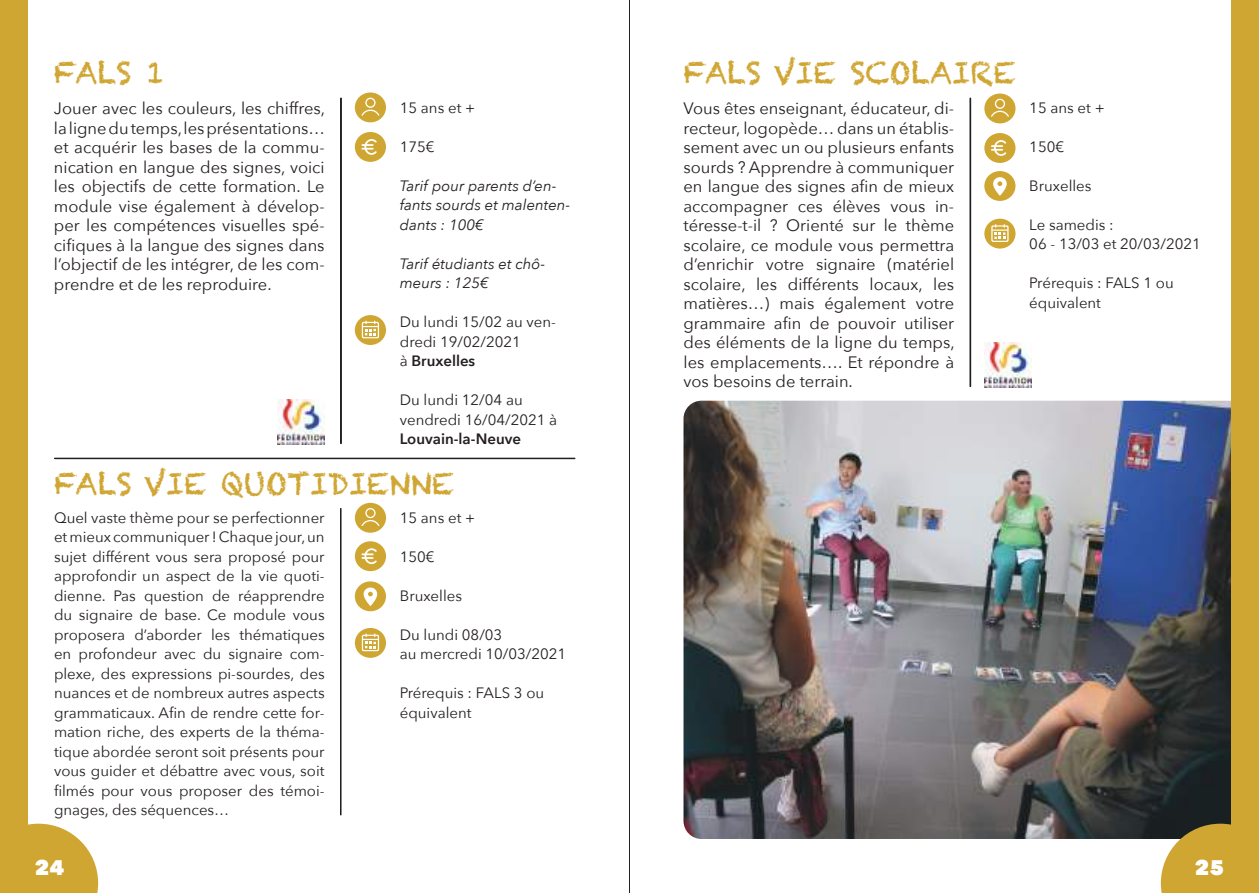
<style>
.page{position:relative;width:1259px;height:893px;background:#fff}
.page>*{position:absolute;margin:0;border:0;box-sizing:border-box;transform-origin:0 0}
.t1{font:30px "Chalkduster";color:#d0a633}
.t2{font:800 21px "Avenir Next";color:#fff}
.t3{font:16.5px/19.5px "Avenir Next";color:#241f1f;text-align:justify}
.t4{font:15px/19.5px "Avenir Next";color:#241f1f}
.t5{font:italic 15px/19.5px "Avenir Next";color:#241f1f}
.t6{font:600 15px "Avenir Next";color:#241f1f}
.s1{font-weight:600}
</style>
<div class="page">
<img style="left:683px;top:401px;width:549px;height:438px">
<div style="left:1232px;top:0;width:27px;height:893px;background:#d0a633"></div>
<div style="left:0;top:0;width:27px;height:893px;background:#d0a633"></div>
<svg style="left:27px;top:824px;width:71px;height:69px;background:#d7b351"></svg>
<svg style="left:1160px;top:824px;width:72px;height:69px;background:#c09e3e"></svg>
<div style="left:355px;top:92px;width:31px;height:30px;background:#d0a633;border-radius:50%"></div>
<svg style="left:361px;top:98px;width:18px;height:18px"></svg>
<div style="left:355px;top:132px;width:31px;height:30px;background:#d0a633;border-radius:50%"></div>
<svg style="left:361px;top:139px;width:16px;height:16px"></svg>
<hr style="left:340px;top:98px;width:2px;height:346px;background:#241f1f">
<div style="left:355px;top:315px;width:31px;height:30px;background:#d0a633;border-radius:50%"></div>
<svg style="left:362px;top:321px;width:17px;height:17px"></svg>
<hr style="left:54px;top:458px;width:521px;height:1px;background:#241f1f">
<div style="left:355px;top:503px;width:31px;height:30px;background:#d0a633;border-radius:50%"></div>
<svg style="left:361px;top:508px;width:18px;height:18px"></svg>
<div style="left:355px;top:541px;width:31px;height:30px;background:#d0a633;border-radius:50%"></div>
<svg style="left:361px;top:548px;width:16px;height:16px"></svg>
<div style="left:355px;top:581px;width:31px;height:30px;background:#d0a633;border-radius:50%"></div>
<svg style="left:363px;top:587px;width:14px;height:19px"></svg>
<hr style="left:340px;top:508px;width:1px;height:307px;background:#241f1f">
<svg style="left:355px;top:628px;width:31px;height:30px"></svg>
<svg style="left:362px;top:633px;width:17px;height:18px"></svg>
<div style="left:984px;top:94px;width:31px;height:29px;background:#d0a633;border-radius:50%"></div>
<svg style="left:991px;top:99px;width:18px;height:18px"></svg>
<div style="left:984px;top:133px;width:31px;height:30px;background:#d0a633;border-radius:50%"></div>
<svg style="left:991px;top:140px;width:15px;height:16px"></svg>
<div style="left:984px;top:171px;width:31px;height:30px;background:#d0a633;border-radius:50%"></div>
<svg style="left:993px;top:177px;width:14px;height:19px"></svg>
<hr style="left:969px;top:98px;width:2px;height:289px;background:#241f1f">
<div style="left:984px;top:219px;width:31px;height:30px;background:#d0a633;border-radius:50%"></div>
<svg style="left:991px;top:224px;width:17px;height:18px"></svg>
<hr style="left:629px;top:0;width:1px;height:893px;background:#241f1f">
<img style="left:277px;top:399px;width:48px;height:45px">
<img style="left:984px;top:342px;width:47px;height:45px">
<h1 class="t1" style="left:54px;top:56px;width:112px">FALS 1</h1>
<p class="t3" style="left:54px;top:98px;width:273px">Jouer avec les couleurs, les chiffres, la ligne du temps, les présentations… et acquérir les bases de la commu&shy;nication en langue des signes, voici les objectifs de cette formation. Le module vise également à dévelop&shy;per les compétences visuelles spé&shy;cifiques à la langue des signes dans l’objectif de les intégrer, de les com&shy;prendre et de les reproduire.</p>
<p class="t4" style="left:400px;top:97px;width:77px">15 ans et +</p>
<p class="t4" style="left:400px;top:136px;width:36px">175€</p>
<p class="t5" style="left:400px;top:175px;width:172px">Tarif pour parents d’en&shy;fants sourds et malenten&shy;dants : 100€</p>
<p class="t5" style="left:400px;top:253px;width:147px">Tarif étudiants et chô&shy;meurs : 125€</p>
<p class="t4" style="left:400px;top:311px;width:158px">Du lundi 15/02 au ven&shy;dredi 19/02/2021<br>à <span class="s1">Bruxelles</span></p>
<p class="t4" style="left:400px;top:389px;width:159px">Du lundi 12/04 au vendredi 16/04/2021 à</p>
<p class="t6" style="left:400px;top:426px;width:123px">Louvain-la-Neuve</p>
<h1 class="t1" style="left:54px;top:466px;width:401px">FALS VIE QUOTIDIENNE</h1>
<p class="t4" style="left:54px;top:507px;width:272px;text-align:justify">Quel vaste thème pour se perfectionner et mieux communiquer ! Chaque jour, un sujet différent vous sera proposé pour approfondir un aspect de la vie quoti&shy;dienne. Pas question de réapprendre du signaire de base. Ce module vous proposera d’aborder les thématiques en profondeur avec du signaire com&shy;plexe, des expressions pi-sourdes, des nuances et de nombreux autres aspects grammaticaux. Afin de rendre cette for&shy;mation riche, des experts de la théma&shy;tique abordée seront soit présents pour vous guider et débattre avec vous, soit filmés pour vous proposer des témoi&shy;gnages, des séquences…</p>
<p class="t4" style="left:400px;top:507px;width:77px">15 ans et +</p>
<p class="t4" style="left:400px;top:546px;width:36px">150€</p>
<p class="t4" style="left:400px;top:585px;width:64px">Bruxelles</p>
<p class="t4" style="left:400px;top:624px;width:168px">Du lundi 08/03<br>au mercredi 10/03/2021</p>
<p class="t4" style="left:400px;top:683px;width:146px">Prérequis : FALS 3 ou équivalent</p>
<h1 class="t1" style="left:683px;top:56px;width:333px">FALS VIE SCOLAIRE</h1>
<p class="t3" style="left:683px;top:98px;width:273px">Vous êtes enseignant, éducateur, di&shy;recteur, logopède… dans un établis&shy;sement avec un ou plusieurs enfants sourds ? Apprendre à communiquer en langue des signes afin de mieux accompagner ces élèves vous in&shy;téresse-t-il ? Orienté sur le thème scolaire, ce module vous permettra d’enrichir votre signaire (matériel scolaire, les différents locaux, les matières…) mais également votre grammaire afin de pouvoir utiliser des éléments de la ligne du temps, les emplacements…. Et répondre à vos besoins de terrain.</p>
<p class="t4" style="left:1029px;top:97px;width:77px">15 ans et +</p>
<p class="t4" style="left:1029px;top:136px;width:36px">150€</p>
<p class="t4" style="left:1029px;top:175px;width:64px">Bruxelles</p>
<p class="t4" style="left:1029px;top:214px;width:173px">Le samedis :<br>06 - 13/03 et 20/03/2021</p>
<p class="t4" style="left:1029px;top:272px;width:146px">Prérequis : FALS 1 ou équivalent</p>
<h2 class="t2" style="left:35px;top:854px;width:31px">24</h2>
<h2 class="t2" style="left:1194px;top:854px;width:31px">25</h2>
</div>
